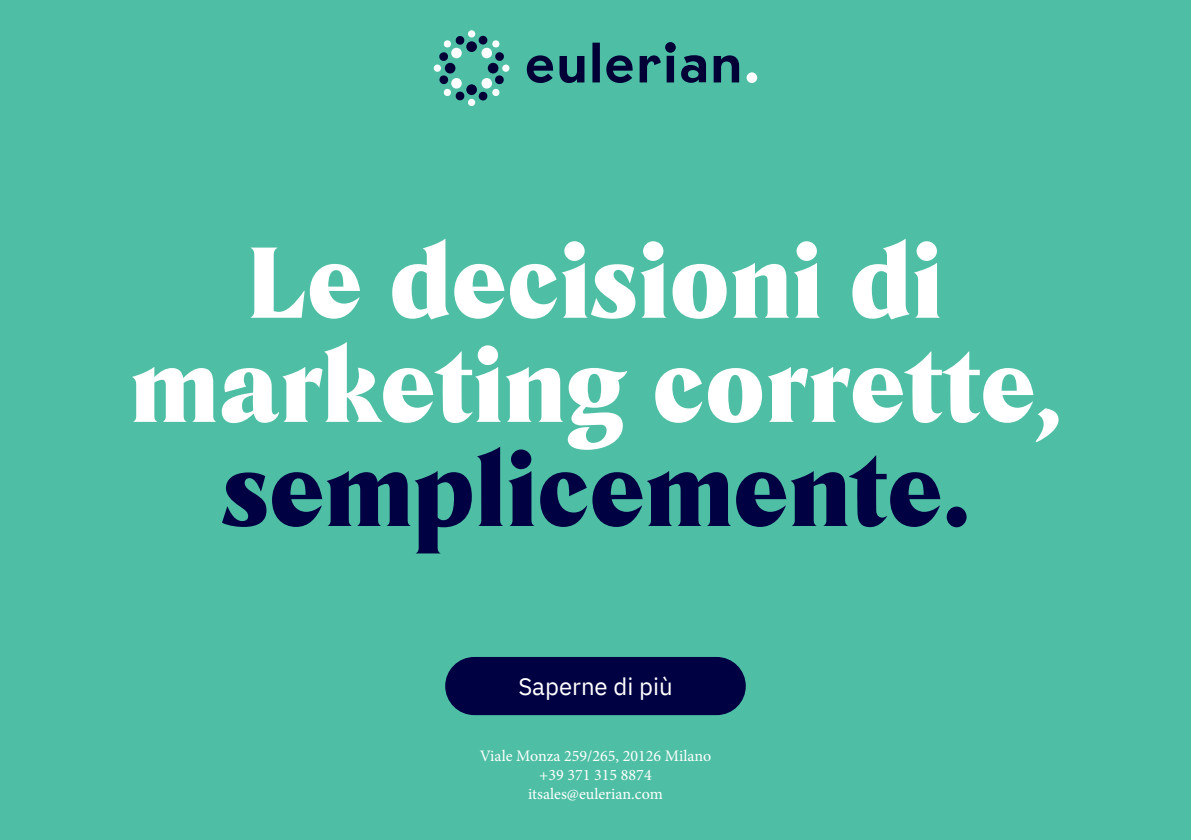
<style>
.page{position:relative;width:1191px;height:840px;background:#fff}
.page>*{position:absolute;margin:0;border:0;box-sizing:border-box;transform-origin:0 0}
.t1{font:900 96px/104px "Tongari Display";color:#fff;text-align:center}
.t2{font:900 96px "Tongari Display";color:#000143}
.t3{font:24px "IBM Plex Sans";color:#fff}
.t4{font:16px/19.2px "Minion Pro";color:#fff;text-align:center}
</style>
<div class="page">
<div style="left:0;top:0;width:1191px;height:839px;background:#4ebfa4"></div>
<svg style="left:527px;top:42px;width:212px;height:41px"></svg>
<div style="left:746px;top:72px;width:11px;height:11px;background:#fff;border-radius:50%"></div>
<div style="left:466px;top:84px;width:11px;height:11px;background:#000037;border-radius:50%"></div>
<div style="left:466px;top:41px;width:11px;height:11px;background:#000037;border-radius:50%"></div>
<div style="left:488px;top:63px;width:10px;height:10px;background:#000037;border-radius:50%"></div>
<div style="left:445px;top:63px;width:10px;height:10px;background:#000037;border-radius:50%"></div>
<div style="left:468px;top:30px;width:7px;height:7px;background:#fff;border-radius:50%"></div>
<div style="left:468px;top:99px;width:7px;height:7px;background:#fff;border-radius:50%"></div>
<div style="left:434px;top:64px;width:7px;height:8px;background:#fff;border-radius:50%"></div>
<div style="left:502px;top:64px;width:7px;height:8px;background:#fff;border-radius:50%"></div>
<svg style="left:478px;top:75px;width:26px;height:26px"></svg>
<svg style="left:439px;top:36px;width:26px;height:25px"></svg>
<svg style="left:439px;top:75px;width:26px;height:26px"></svg>
<svg style="left:478px;top:35px;width:26px;height:26px"></svg>
<div style="left:445px;top:656px;width:301px;height:58px;background:#000143;border-radius:29px"></div>
<h1 class="t1" style="left:130px;top:240px;width:932px">Le decisioni di marketing corrette,</h1>
<h1 class="t2" style="left:221px;top:446px;width:749px">semplicemente.</h1>
<h2 class="t3" style="left:518px;top:667px;width:156px">Saperne di più</h2>
<p class="t4" style="left:480px;top:746px;width:233px">Viale Monza 259/265, 20126 Milano +39 371 315 8874 itsales@eulerian.com</p>
</div>
